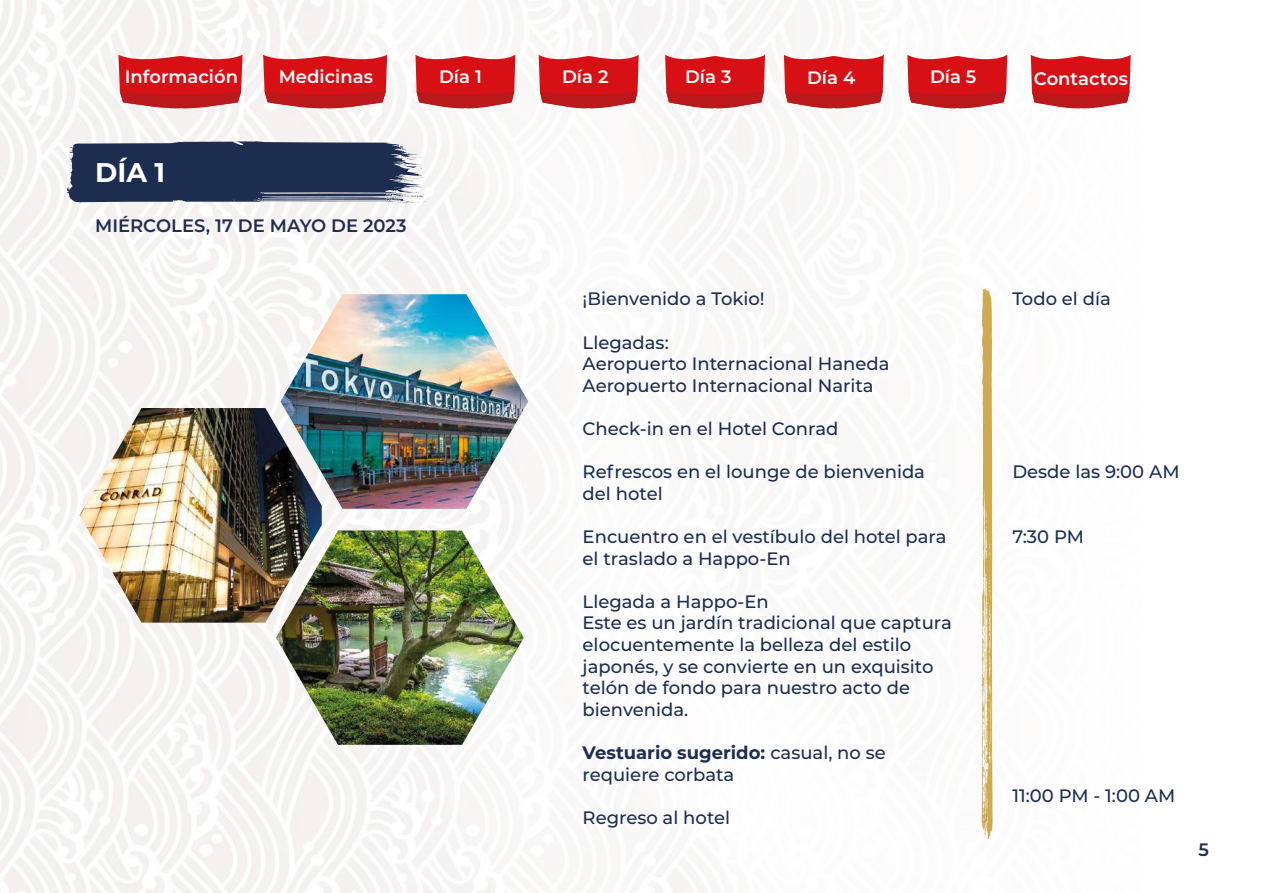
<style>
.page{position:relative;width:1263px;height:893px;background:#fff}
.page>*{position:absolute;margin:0;border:0;box-sizing:border-box;transform-origin:0 0}
.t1{font:700 27px "Montserrat";color:#fff}
.t2{font:500 18px/21.6px "Montserrat";color:#1d2d50}
.t3{font:600 18px "Montserrat";color:#fff}
.t4{font:600 18px "Montserrat";color:#212c4e}
.s1{font-weight:700}
</style>
<div class="page">
<svg style="left:67px;top:141px;width:359px;height:63px;background:#3f4c6a"></svg>
<svg style="left:982px;top:288px;width:10px;height:551px;background:#d8bd7a"></svg>
<img style="left:80px;top:408px;width:242px;height:215px">
<img style="left:281px;top:294px;width:247px;height:215px">
<img style="left:276px;top:530px;width:247px;height:215px">
<svg style="left:118px;top:55px;width:124px;height:55px;background:#d53237"></svg>
<svg style="left:415px;top:55px;width:100px;height:55px;background:#d63337"></svg>
<svg style="left:539px;top:55px;width:100px;height:55px;background:#d63337"></svg>
<svg style="left:665px;top:55px;width:100px;height:55px;background:#d63337"></svg>
<svg style="left:784px;top:55px;width:100px;height:55px;background:#d63337"></svg>
<svg style="left:907px;top:55px;width:100px;height:55px;background:#d63338"></svg>
<svg style="left:1031px;top:55px;width:100px;height:55px;background:#d63438"></svg>
<svg style="left:263px;top:55px;width:124px;height:55px;background:#d53237"></svg>
<p class="t3" style="left:125px;top:64px;width:115px">Información</p>
<p class="t3" style="left:279px;top:64px;width:96px">Medicinas</p>
<p class="t3" style="left:439px;top:64px;width:44px">Día 1</p>
<p class="t3" style="left:562px;top:64px;width:48px">Día 2</p>
<p class="t3" style="left:685px;top:64px;width:48px">Día 3</p>
<p class="t3" style="left:807px;top:65px;width:50px">Día 4</p>
<p class="t3" style="left:930px;top:64px;width:48px">Día 5</p>
<p class="t3" style="left:1034px;top:66px;width:96px">Contactos</p>
<h1 class="t1" style="left:95px;top:153px;width:72px">DÍA 1</h1>
<p class="t4" style="left:95px;top:213px;width:313px">MIÉRCOLES, 17 DE MAYO DE 2023</p>
<p class="t2" style="left:583px;top:288px;width:184px">¡Bienvenido a Tokio!</p>
<p class="t2" style="left:583px;top:331px;width:308px">Llegadas:<br>Aeropuerto Internacional Haneda<br>Aeropuerto Internacional Narita</p>
<p class="t2" style="left:583px;top:417px;width:257px">Check-in en el Hotel Conrad</p>
<p class="t2" style="left:583px;top:460px;width:344px">Refrescos en el lounge de bienvenida del hotel</p>
<p class="t2" style="left:583px;top:525px;width:365px">Encuentro en el vestíbulo del hotel para el traslado a Happo-En</p>
<p class="t2" style="left:583px;top:590px;width:371px">Llegada a Happo-En<br>Este es un jardín tradicional que captura elocuentemente la belleza del estilo japonés, y se convierte en un exquisito telón de fondo para nuestro acto de bienvenida.</p>
<p class="t2" style="left:583px;top:741px;width:305px"><span class="s1">Vestuario sugerido:</span> casual, no se requiere corbata</p>
<p class="t2" style="left:583px;top:806px;width:149px">Regreso al hotel</p>
<p class="t2" style="left:1012px;top:287px;width:100px">Todo el día</p>
<p class="t2" style="left:1012px;top:460px;width:169px">Desde las 9:00 AM</p>
<p class="t2" style="left:1012px;top:525px;width:73px">7:30 PM</p>
<p class="t2" style="left:1012px;top:784px;width:164px">11:00 PM - 1:00 AM</p>
<p class="t4" style="left:1198px;top:837px;width:12px">5</p>
</div>
